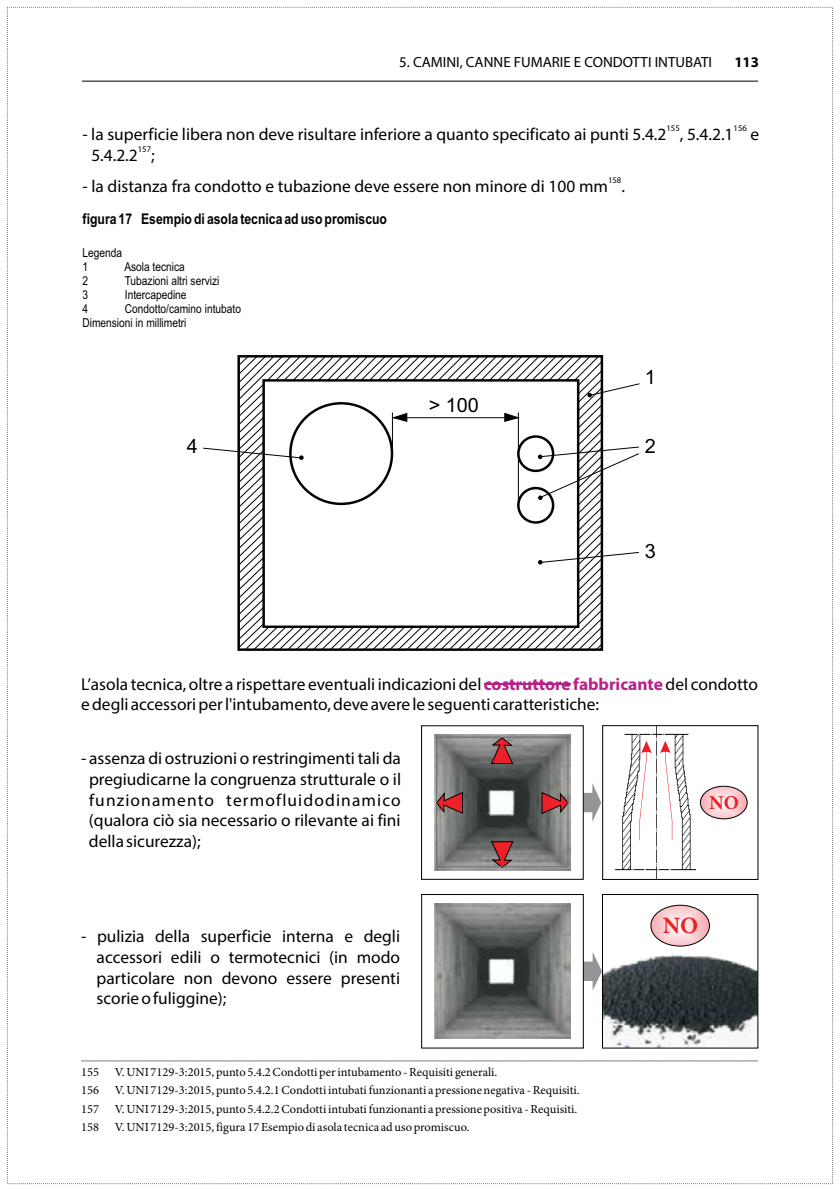
<style>
.page{position:relative;width:840px;height:1191px;background:#fff}
.page>*{position:absolute;margin:0;border:0;box-sizing:border-box;transform-origin:0 0}
.t1{font:700 23.4px "Minion Pro";color:#ed1d24}
.t2{font:19.6px "Arial";color:#000}
.t3{font:700 19.6px "Minion Pro";color:#ed1d24}
.t4{font:17.2px/20.6px "Myriad Pro";color:#000}
.t5{font:700 14.8px "Arial Narrow";color:#000}
.t6{font:14.8px "Myriad Pro";color:#000}
.t7{font:700 14.8px "Myriad Pro";color:#000}
.t8{font:12.2px "Minion Pro";color:#000}
.t9{font:12.2px/14px "Arial Narrow";color:#000}
.t10{font:8.6px "Myriad Pro";color:#000}
.s1{font-weight:700;color:#b6218a}
</style>
<div class="page">
<hr style="left:82px;top:81px;width:675px;height:1px;background:#000">
<svg style="left:81px;top:1060px;width:676px;height:1px"></svg>
<svg style="left:203px;top:355px;width:436px;height:296px"></svg>
<hr style="left:483px;top:683px;width:87px;height:2px;background:#b6218a">
<svg style="left:583px;top:783px;width:18px;height:39px"></svg>
<img style="left:434px;top:735px;width:136px;height:135px">
<svg style="left:541px;top:792px;width:25px;height:22px"></svg>
<svg style="left:438px;top:792px;width:24px;height:21px"></svg>
<svg style="left:491px;top:738px;width:21px;height:26px"></svg>
<svg style="left:491px;top:841px;width:22px;height:27px"></svg>
<div style="left:436px;top:736px;width:132px;height:131px;border:1px solid #6d6e71"></div>
<div style="left:601px;top:725px;width:157px;height:155px;border:1px solid #000"></div>
<svg style="left:701px;top:786px;width:45px;height:33px"></svg>
<div style="left:699px;top:786px;width:48px;height:33px;border:1px solid #000;border-radius:50%"></div>
<img style="left:613px;top:725px;width:82px;height:154px">
<svg style="left:639px;top:741px;width:12px;height:99px"></svg>
<svg style="left:659px;top:741px;width:13px;height:99px"></svg>
<svg style="left:583px;top:952px;width:18px;height:38px"></svg>
<img style="left:434px;top:903px;width:136px;height:136px">
<div style="left:421px;top:894px;width:162px;height:154px;border:1px solid #000"></div>
<img style="left:603px;top:955px;width:153px;height:91px">
<svg style="left:650px;top:905px;width:59px;height:41px"></svg>
<div style="left:650px;top:905px;width:59px;height:41px;border:1px solid #000;border-radius:50%"></div>
<div style="left:601px;top:894px;width:157px;height:154px;border:1px solid #000"></div>
<p class="t6" style="left:399px;top:52px;width:314px">5. CAMINI, CANNE FUMARIE E CONDOTTI INTUBATI</p>
<p class="t7" style="left:734px;top:52px;width:26px">113</p>
<p class="t10" style="left:666px;top:123px;width:15px">155</p>
<p class="t10" style="left:733px;top:123px;width:15px">156</p>
<p class="t4" style="left:91px;top:125px;width:669px;line-height:21.2px;text-indent:-9px">- la superficie libera non deve risultare inferiore a quanto specificato ai punti 5.4.2 , 5.4.2.1 e<br>5.4.2.2 ;</p>
<p class="t10" style="left:138px;top:144px;width:15px">157</p>
<p class="t4" style="left:82px;top:177px;width:544px">- la distanza fra condotto e tubazione deve essere non minore di 100 mm .</p>
<p class="t10" style="left:607px;top:175px;width:15px">158</p>
<p class="t5" style="left:83px;top:209px;width:306px">figura 17 Esempio di asola tecnica ad uso promiscuo</p>
<p class="t9" style="left:82px;top:247px;width:41px">Legenda<br>1</p>
<p class="t9" style="left:124px;top:261px;width:62px">Asola tecnica</p>
<p class="t9" style="left:82px;top:275px;width:7px">2</p>
<p class="t9" style="left:125px;top:275px;width:96px">Tubazioni altri servizi</p>
<p class="t9" style="left:82px;top:289px;width:7px">3</p>
<p class="t9" style="left:125px;top:289px;width:63px">Intercapedine</p>
<p class="t9" style="left:82px;top:303px;width:7px">4</p>
<p class="t9" style="left:82px;top:303px;width:160px;text-indent:42px">Condotto/camino intubato<br>Dimensioni in millimetri</p>
<p class="t2" style="left:187px;top:433px;width:13px">4</p>
<p class="t2" style="left:428px;top:393px;width:52px">&gt; 100</p>
<p class="t2" style="left:644px;top:364px;width:13px">1</p>
<p class="t2" style="left:644px;top:433px;width:13px">2</p>
<p class="t2" style="left:644px;top:538px;width:13px">3</p>
<p class="t4" style="left:81px;top:675px;width:678px">L’asola tecnica, oltre a rispettare eventuali indicazioni del<span class="s1">costruttore fabbricante</span>del condotto e degli accessori per l'intubamento, deve avere le seguenti caratteristiche:</p>
<p class="t4" style="left:89px;top:749px;width:313px;text-align:justify;text-indent:-8px">- assenza di ostruzioni o restringimenti tali da pregiudicarne la congruenza strutturale o il funzionamento termofluidodinamico (qualora ciò sia necessario o rilevante ai fini della sicurezza);</p>
<p class="t3" style="left:709px;top:789px;width:31px">NO</p>
<p class="t4" style="left:96px;top:927px;width:305px;text-align:justify;text-indent:-15px">- pulizia della superficie interna e degli accessori edili o termotecnici (in modo particolare non devono essere presenti scorie o fuliggine);</p>
<p class="t8" style="left:81px;top:1064px;width:19px">155</p>
<p class="t8" style="left:115px;top:1064px;width:384px">V. UNI 7129-3:2015, punto 5.4.2 Condotti per intubamento - Requisiti generali.</p>
<p class="t8" style="left:81px;top:1082px;width:19px">156</p>
<p class="t8" style="left:115px;top:1082px;width:466px">V. UNI 7129-3:2015, punto 5.4.2.1 Condotti intubati funzionanti a pressione negativa - Requisiti.</p>
<p class="t8" style="left:81px;top:1101px;width:19px">157</p>
<p class="t8" style="left:115px;top:1101px;width:463px">V. UNI 7129-3:2015, punto 5.4.2.2 Condotti intubati funzionanti a pressione positiva - Requisiti.</p>
<p class="t8" style="left:81px;top:1118px;width:19px">158</p>
<p class="t8" style="left:115px;top:1118px;width:356px">V. UNI 7129-3:2015, figura 17 Esempio di asola tecnica ad uso promiscuo.</p>
<h1 class="t1" style="left:662px;top:910px;width:37px">NO</h1>
</div>
